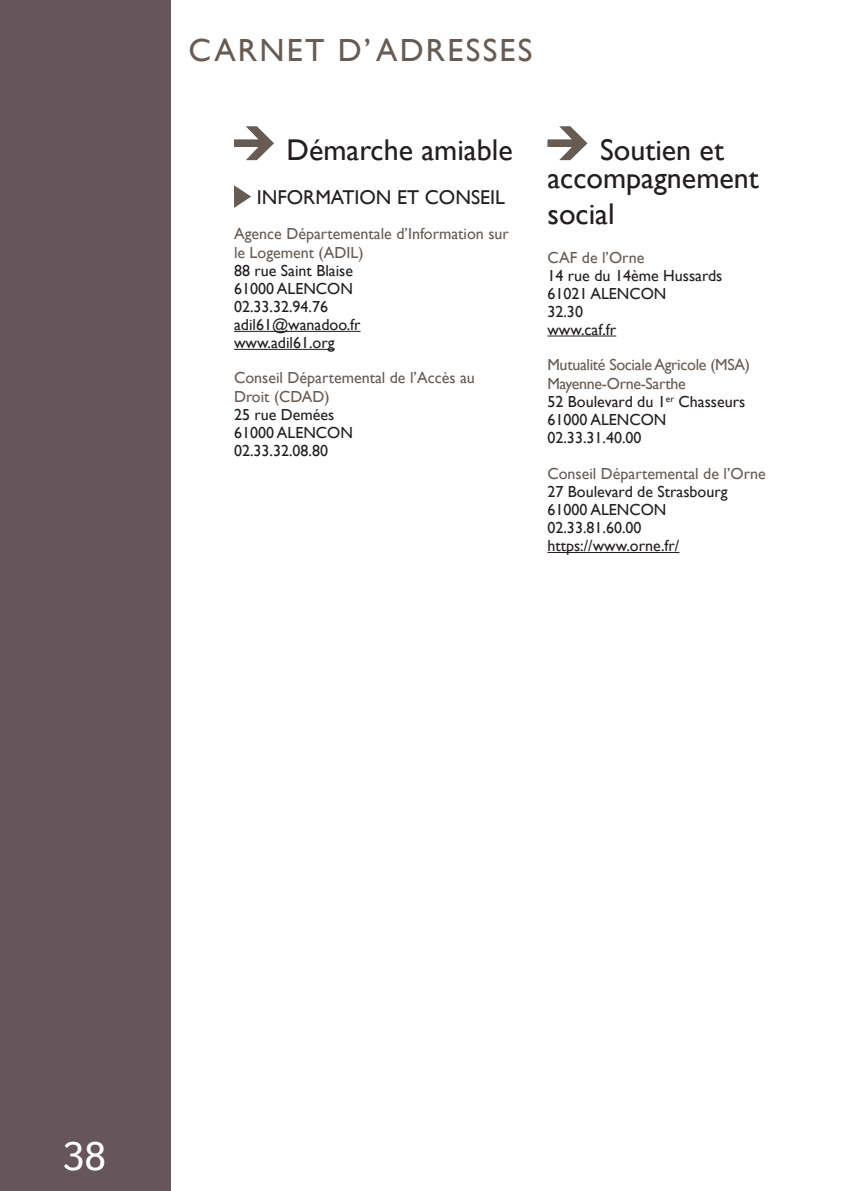
<style>
.page{position:relative;width:851px;height:1191px;background:#fff}
.page>*{position:absolute;margin:0;border:0;box-sizing:border-box;transform-origin:0 0}
.t1{font:40px "Istok";color:#fff}
.t2{font:32px "Gill Sans";letter-spacing:.07em;color:#675c54}
.t3{font:30px/28px "Gill Sans";color:#241f1f;text-align:center}
.t4{font:20px "Gill Sans";color:#241f1f}
.t5{font:16px/18px "Gill Sans";color:#241f1f}
.t6{font:16px/19.2px "Gill Sans";color:#675c54}
.t7{font:16px/18.4px "Gill Sans";letter-spacing:-.02em;color:#241f1f}
.s1{color:#675c54}
</style>
<div class="page">
<div style="left:0;top:0;width:170px;height:1191px;background:#66555b"></div>
<hr style="left:234px;top:331px;width:126px;height:1px;background:#241f1f">
<hr style="left:234px;top:349px;width:100px;height:1px;background:#241f1f">
<svg style="left:234px;top:126px;width:40px;height:34px"></svg>
<svg style="left:234px;top:185px;width:17px;height:23px"></svg>
<hr style="left:547px;top:336px;width:69px;height:1px;background:#241f1f">
<hr style="left:547px;top:552px;width:132px;height:1px;background:#241f1f">
<svg style="left:547px;top:126px;width:40px;height:34px"></svg>
<h2 class="t2" style="left:189px;top:31px;width:345px">CARNET D’ ADRESSES</h2>
<h3 class="t3" style="left:286px;top:137px;width:228px">Démarche amiable</h3>
<p class="t4" style="left:257px;top:185px;width:250px">INFORMATION ET CONSEIL</p>
<p class="t6" style="left:234px;top:224px;width:276px">Agence Départementale d’Information sur le Logement (ADIL)</p>
<p class="t5" style="left:234px;top:262px;width:128px">88 rue Saint Blaise<br>61000 ALENCON<br>02.33.32.94.76 adil61@wanadoo.fr www.adil61.org</p>
<p class="t6" style="left:234px;top:368px;width:242px">Conseil Départemental de l’Accès au<br>Droit (CDAD)</p>
<p class="t5" style="left:234px;top:406px;width:120px">25 rue Demées<br>61000 ALENCON<br>02.33.32.08.80</p>
<h3 class="t3" style="left:547px;top:137px;width:213px">Soutien et accompagnement</h3>
<h3 class="t3" style="left:547px;top:201px;width:69px">social</h3>
<p class="t6" style="left:547px;top:248px;width:98px">CAF de l’Orne</p>
<p class="t5" style="left:547px;top:267px;width:176px">14 rue du 14ème Hussards<br>61021 ALENCON<br>32.30<br>www.caf.fr</p>
<p class="t7" style="left:547px;top:355px;width:204px"><span class="s1">Mutualité Sociale Agricole (MSA)<br>Mayenne-Orne-Sarthe<br></span>52 Boulevard du 1<sup>er</sup> Chasseurs<br>61000 ALENCON<br>02.33.31.40.00</p>
<p class="t6" style="left:547px;top:464px;width:220px">Conseil Départemental de l’Orne</p>
<p class="t5" style="left:547px;top:483px;width:182px">27 Boulevard de Strasbourg<br>61000 ALENCON<br>02.33.81.60.00 https://www.orne.fr/</p>
<h1 class="t1" style="left:63px;top:1130px;width:45px">38</h1>
</div>
